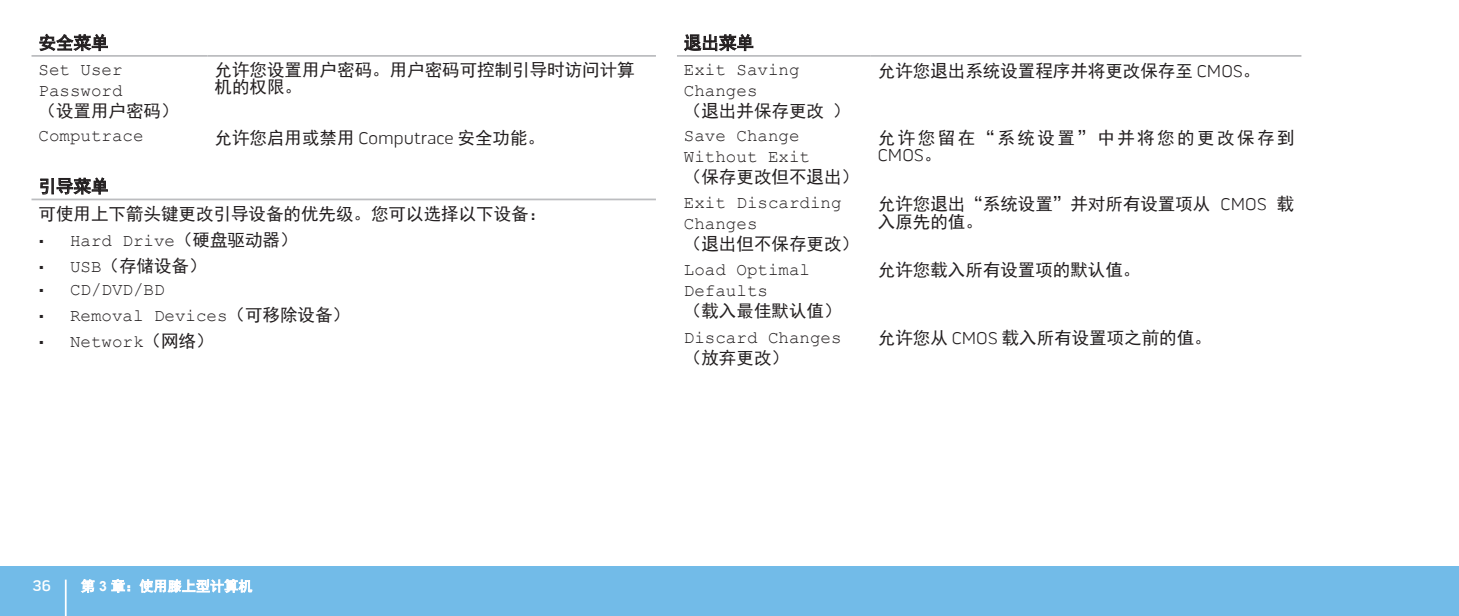
<style>
.page{position:relative;width:1459px;height:616px;background:#fff}
.page>*{position:absolute;margin:0;border:0;box-sizing:border-box;transform-origin:0 0}
.t1{font:17.5px/17.5px "Sim Hei";color:#231f20}
.t2{font:17.5px/21px "Courier New";color:#231f20}
.t3{font:17.5px "Sim Hei";letter-spacing:.14em;color:#231f20}
.t4{font:300 17.5px "Pill Alt 600 mg";color:#231f20}
.t5{font:500 15.75px "Pill Alt 600 mg";color:#fff}
.s1{font-family:"Pill Alt 600 mg";font-weight:300}
.s2{font-family:"Sim Hei"}
.s3{font-family:"Courier New"}
.s4{font-family:"Sim Hei";font-weight:400}
</style>
<div class="page">
<div style="left:0;top:566px;width:1458px;height:49px;background:#72bbe8"></div>
<hr style="left:65px;top:579px;width:2px;height:36px;background:#fff">
<svg style="left:81px;top:579px;width:14px;height:13px"></svg>
<svg style="left:111px;top:579px;width:19px;height:13px"></svg>
<svg style="left:139px;top:579px;width:113px;height:13px"></svg>
<hr style="left:32px;top:55px;width:176px;height:2px;background:#bcbdc0">
<hr style="left:208px;top:55px;width:448px;height:2px;background:#bcbdc0">
<svg style="left:39px;top:34px;width:69px;height:17px"></svg>
<hr style="left:32px;top:198px;width:624px;height:2px;background:#bcbdc0">
<svg style="left:40px;top:177px;width:68px;height:17px"></svg>
<hr style="left:677px;top:55px;width:194px;height:2px;background:#bcbdc0">
<hr style="left:871px;top:55px;width:430px;height:2px;background:#bcbdc0">
<svg style="left:684px;top:34px;width:69px;height:17px"></svg>
<p class="t1" style="left:38px;top:34px;width:71px">安全菜单</p>
<p class="t2" style="left:38px;top:58px;width:85px">Set User<br>Password</p>
<p class="t1" style="left:38px;top:102px;width:141px">（设置用户密码）</p>
<p class="t1" style="left:215px;top:61px;width:421px">允许您设置用户密码。用户密码可控制引导时访问计算机的权限。</p>
<p class="t2" style="left:38px;top:125px;width:106px">Computrace</p>
<p class="t1" style="left:215px;top:128px;width:332px">允许您启用或禁用 <span class="s1">Computrace</span> 安全功能。</p>
<p class="t1" style="left:38px;top:172px;width:509px;line-height:27.8px">引导菜单<br>可使用上下箭头键更改引导设备的优先级。您可以选择以下设备：</p>
<p class="t2" style="left:38px;top:229px;width:261px"><span class="s1">•</span> Hard Drive<span class="s2">（硬盘驱动器）</span></p>
<p class="t1" style="left:39px;top:257px;width:169px"><span class="s1">•</span> <span class="s3">USB</span>（存储设备）</p>
<p class="t2" style="left:39px;top:278px;width:127px"><span class="s1">•</span> CD/DVD/BD</p>
<p class="t2" style="left:39px;top:304px;width:313px"><span class="s1">•</span> Removal Devices<span class="s2">（可移除设备）</span></p>
<p class="t2" style="left:38px;top:330px;width:177px"><span class="s1">•</span> Network<span class="s2">（网络）</span></p>
<p class="t1" style="left:684px;top:34px;width:71px">退出菜单</p>
<p class="t2" style="left:684px;top:58px;width:117px">Exit Saving<br>Changes</p>
<p class="t1" style="left:684px;top:102px;width:168px">（退出并保存更改）</p>
<p class="t2" style="left:684px;top:125px;width:127px">Save Change<br>Without Exit</p>
<p class="t1" style="left:684px;top:168px;width:176px">（保存更改但不退出）</p>
<p class="t2" style="left:684px;top:191px;width:159px">Exit Discarding<br>Changes</p>
<p class="t1" style="left:684px;top:235px;width:176px">（退出但不保存更改）</p>
<p class="t2" style="left:684px;top:258px;width:127px">Load Optimal<br>Defaults</p>
<p class="t1" style="left:684px;top:302px;width:159px">（载入最佳默认值）</p>
<p class="t2" style="left:684px;top:326px;width:159px">Discard Changes</p>
<p class="t1" style="left:684px;top:349px;width:106px">（放弃更改）</p>
<p class="t1" style="left:878px;top:62px;width:384px">允许您退出系统设置程序并将更改保存至 <span class="s1">CMOS</span>。</p>
<p class="t3" style="left:878px;top:128px;width:418px">允许您留在“系统设置”中并将您的更改保存到</p>
<p class="t4" style="left:878px;top:145px;width:65px">CMOS<span class="s4">。</span></p>
<p class="t1" style="left:878px;top:195px;width:418px">允许您退出“系统设置”并对所有设置项从 <span class="s1">CMOS</span> 载入原先的值。</p>
<p class="t1" style="left:878px;top:261px;width:264px">允许您载入所有设置项的默认值。</p>
<p class="t1" style="left:878px;top:329px;width:335px">允许您从 <span class="s1">CMOS</span> 载入所有设置项之前的值。</p>
<p class="t5" style="left:33px;top:576px;width:20px">36</p>
</div>
